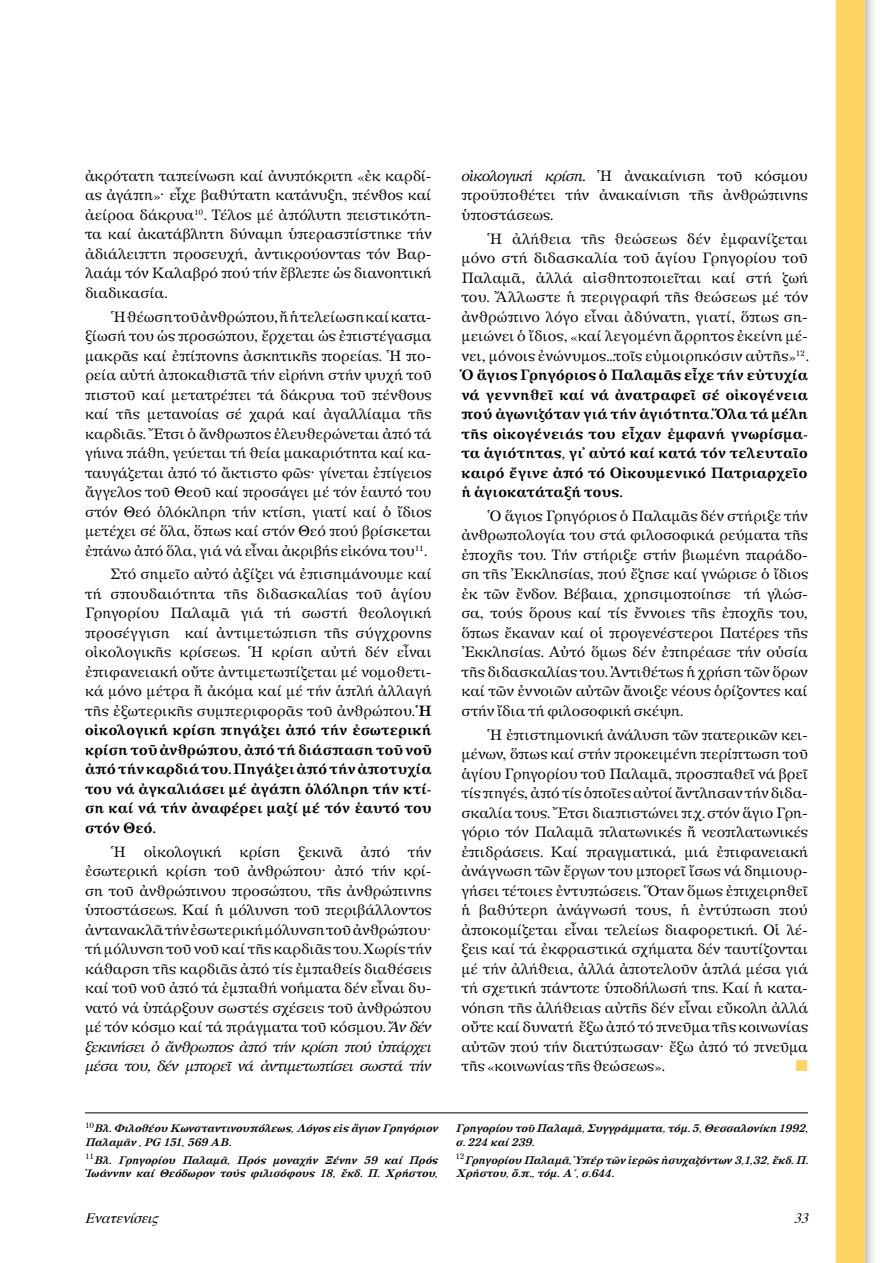
<style>
.page{position:relative;width:893px;height:1263px;background:#fff}
.page>*{position:absolute;margin:0;border:0;box-sizing:border-box;transform-origin:0 0}
.t1{font:15.75px "Zapf Dingbats ITC";color:#ffd463}
.t2{font:14.25px/19.5px "Apollonia";color:#000;text-align:justify}
.t3{font:italic 14.25px "Times";color:#000}
.t4{font:14.25px "Apollonia";letter-spacing:-.02em;color:#000}
.t5{font:italic 700 10.5px/13.5px "Apollonia";letter-spacing:-.005em;color:#000}
.s1{font-weight:700}
.s2{font-style:italic}
</style>
<div class="page">
<hr style="left:85px;top:1112px;width:723px;height:1px;background:#000">
<div style="left:832px;top:0;width:47px;height:1263px;background:#000;opacity:.25"></div>
<div style="left:836px;top:0;width:29px;height:1263px;background:#ffd463"></div>
<p class="t2" style="left:85px;top:166px;width:348px">ἀκρότατη ταπείνωση καί ἀνυπόκριτη «ἐκ καρδί&shy;ας ἀγάπη»· εἶχε βαθύτατη κατάνυξη, πένθος καί ἀείροα δάκρυα<sup>10</sup>. Τέλος μέ ἀπόλυτη πειστικότη&shy;τα καί ἀκατάβλητη δύναμη ὑπερασπίστηκε τήν ἀδιάλειπτη προσευχή, ἀντικρούοντας τόν Βαρ&shy;λαάμ τόν Καλαβρό πού τήν ἔβλεπε ὡς διανοητική διαδικασία.</p>
<p class="t2" style="left:85px;top:307px;width:348px;text-indent:26px">Ἡ θέωση τοῦ ἀνθρώπου, ἤ ἡ τελείωση καί κατα&shy;ξίωσή του ὡς προσώπου, ἔρχεται ὡς ἐπιστέγασμα μακρᾶς καί ἐπίπονης ἀσκητικῆς πορείας. Ἡ πο&shy;ρεία αὐτή ἀποκαθιστᾶ τήν εἰρήνη στήν ψυχή τοῦ πιστοῦ καί μετατρέπει τά δάκρυα τοῦ πένθους καί τῆς μετανοίας σέ χαρά καί ἀγαλλίαμα τῆς καρδιᾶς. Ἔτσι ὁ ἄνθρωπος ἐλευθερώνεται ἀπό τά γήινα πάθη, γεύεται τή θεία μακαριότητα καί κα&shy;ταυγάζεται ἀπό τό ἄκτιστο φῶς· γίνεται ἐπίγειος ἄγγελος τοῦ Θεοῦ καί προσάγει μέ τόν ἑαυτό του στόν Θεό ὁλόκληρη τήν κτίση, γιατί καί ὁ ἴδιος μετέχει σέ ὅλα, ὅπως καί στόν Θεό πού βρίσκεται ἐπάνω ἀπό ὅλα, γιά νά εἶναι ἀκριβής εἰκόνα του<sup>11</sup>.</p>
<p class="t2" style="left:85px;top:565px;width:348px;text-indent:26px">Στό σημεῖο αὐτό ἀξίζει νά ἐπισημάνουμε καί τή σπουδαιότητα τῆς διδασκαλίας τοῦ ἁγίου Γρηγορίου Παλαμᾶ γιά τή σωστή θεολογική προσέγγιση καί ἀντιμετώπιση τῆς σύγχρονης οἰκολογικῆς κρίσεως. Ἡ κρίση αὐτή δέν εἶναι ἐπιφανειακή οὔτε ἀντιμετωπίζεται μέ νομοθετι&shy;κά μόνο μέτρα ἤ ἀκόμα καί μέ τήν ἁπλή ἀλλαγή τῆς ἐξωτερικῆς συμπεριφορᾶς τοῦ ἀνθρώπου. <span class="s1">Ἡ οἰκολογική κρίση πηγάζει ἀπό τήν ἐσωτερική κρίση τοῦ ἀνθρώπου, ἀπό τή διάσπαση τοῦ νοῦ ἀπό τήν καρδιά του. Πηγάζει ἀπό τήν ἀποτυχία του νά ἀγκαλιάσει μέ ἀγάπη ὁλόληρη τήν κτί&shy;ση καί νά τήν ἀναφέρει μαζί μέ τόν ἑαυτό του στόν Θεό.</span></p>
<p class="t2" style="left:111px;top:842px;width:17px">Ἡ</p>
<p class="t4" style="left:144px;top:842px;width:79px">οἰκολογική</p>
<p class="t2" style="left:240px;top:842px;width:42px">κρίση</p>
<p class="t2" style="left:298px;top:842px;width:46px">ξεκινᾶ</p>
<p class="t2" style="left:361px;top:842px;width:31px">ἀπό</p>
<p class="t2" style="left:85px;top:842px;width:348px;text-indent:323px">τήν ἐσωτερική κρίση τοῦ ἀνθρώπου· ἀπό τήν κρί&shy;ση τοῦ ἀνθρώπινου προσώπου, τῆς ἀνθρώπινης ὑποστάσεως. Καί ἡ μόλυνση τοῦ περιβάλλοντος ἀντανακλᾶ τήν ἐσωτερική μόλυνση τοῦ ἀνθρώπου· τή μόλυνση τοῦ νοῦ καί τῆς καρδιᾶς του. Χωρίς τήν κάθαρση τῆς καρδιᾶς ἀπό τίς ἐμπαθείς διαθέσεις καί τοῦ νοῦ ἀπό τά ἐμπαθή νοήματα δέν εἶναι δυ&shy;νατό νά ὑπάρξουν σωστές σχέσεις τοῦ ἀνθρώπου μέ τόν κόσμο καί τά πράγματα τοῦ κόσμου. <span class="s2">Ἄν δέν ξεκινήσει ὁ ἄνθρωπος ἀπό τήν κρίση πού ὑπάρχει μέσα του, δέν μπορεῖ νά ἀντιμετωπίσει σωστά τήν</span></p>
<p class="t2" style="left:461px;top:166px;width:348px"><span class="s2">οἰκολογική κρίση.</span> Ἡ ἀνακαίνιση τοῦ κόσμου προϋποθέτει τήν ἀνακαίνιση τῆς ἀνθρώπινης ὑποστάσεως.</p>
<p class="t2" style="left:461px;top:229px;width:348px;text-indent:26px">Ἡ ἀλήθεια τῆς θεώσεως δέν ἐμφανίζεται μόνο στή διδασκαλία τοῦ ἁγίου Γρηγορίου τοῦ Παλαμᾶ, ἀλλά αἰσθητοποιεῖται καί στή ζωή του. Ἄλλωστε ἡ περιγραφή τῆς θεώσεως μέ τόν ἀνθρώπινο λόγο εἶναι ἀδύνατη, γιατί, ὅπως ση&shy;μειώνει ὁ ἴδιος, «καί λεγομένη ἄρρητος ἐκείνη μέ&shy;νει, μόνοις ἐνώνυμος...τοῖς εὐμοιρηκόσιν αὐτῆς»<sup>12</sup>.<br><span class="s1">Ὁ ἅγιος Γρηγόριος ὁ Παλαμᾶς εἶχε τήν εὐτυχία νά γεννηθεῖ καί νά ἀνατραφεῖ σέ οἰκογένεια πού ἀγωνιζόταν γιά τήν ἁγιότητα. Ὅλα τά μέλη τῆς οἰκογένειάς του εἶχαν ἐμφανή γνωρίσμα&shy;τα ἁγιότητας, γι᾿ αὐτό καί κατά τόν τελευταῖο καιρό ἔγινε ἀπό τό Οἰκουμενικό Πατριαρχεῖο ἡ ἁγιοκατάταξή τους.</span></p>
<p class="t2" style="left:461px;top:506px;width:348px;text-indent:26px">Ὁ ἅγιος Γρηγόριος ὁ Παλαμᾶς δέν στήριξε τήν ἀνθρωπολογία του στά φιλοσοφικά ρεύματα τῆς ἐποχῆς του. Τήν στήριξε στήν βιωμένη παράδο&shy;ση τῆς Ἐκκλησίας, πού ἔζησε καί γνώρισε ὁ ἴδιος ἐκ τῶν ἔνδον. Βέβαια, χρησιμοποίησε τή γλώσ&shy;σα, τούς ὅρους καί τίς ἔννοιες τῆς ἐποχῆς του, ὅπως ἔκαναν καί οἱ προγενέστεροι Πατέρες τῆς Ἐκκλησίας. Αὐτό ὅμως δέν ἐπηρέασε τήν οὐσία τῆς διδασκαλίας του. Ἀντιθέτως ἡ χρήση τῶν ὅρων καί τῶν ἐννοιῶν αὐτῶν ἄνοιξε νέους ὁρίζοντες καί στήν ἴδια τή φιλοσοφική σκέψη.</p>
<p class="t2" style="left:461px;top:725px;width:348px;text-indent:26px">Ἡ ἐπιστημονική ἀνάλυση τῶν πατερικῶν κει&shy;μένων, ὅπως καί στήν προκειμένη περίπτωση τοῦ ἁγίου Γρηγορίου τοῦ Παλαμᾶ, προσπαθεῖ νά βρεῖ τίς πηγές, ἀπό τίς ὁποῖες αὐτοί ἄντλησαν τήν διδα&shy;σκαλία τους. Ἔτσι διαπιστώνει π.χ. στόν ἅγιο Γρη&shy;γόριο τόν Παλαμᾶ πλατωνικές ἤ νεοπλατωνικές ἐπιδράσεις. Καί πραγματικά, μιά ἐπιφανειακή ἀνάγνωση τῶν ἔργων του μπορεῖ ἴσως νά δημιουρ&shy;γήσει τέτοιες ἐντυπώσεις. Ὅταν ὅμως ἐπιχειρηθεῖ ἡ βαθύτερη ἀνάγνωσή τους, ἡ ἐντύπωση πού ἀποκομίζεται εἶναι τελείως διαφορετική. Οἱ λέ&shy;ξεις καί τά ἐκφραστικά σχήματα δέν ταυτίζονται μέ τήν ἀλήθεια, ἀλλά ἀποτελοῦν ἁπλά μέσα γιά τή σχετική πάντοτε ὑποδήλωσή της. Καί ἡ κατα&shy;νόηση τῆς ἀλήθειας αὐτῆς δέν εἶναι εὔκολη ἀλλά οὔτε καί δυνατή ἔξω ἀπό τό πνεῦμα τῆς κοινωνίας αὐτῶν πού τήν διατύπωσαν· ἔξω ἀπό τό πνεῦμα τῆς «κοινωνίας τῆς θεώσεως».</p>
<p class="t1" style="left:796px;top:1058px;width:13px">■</p>
<p class="t5" style="left:85px;top:1122px;width:354px"><sup>10</sup>Βλ. Φιλοθέου Κωνσταντινουπόλεως, Λόγος εἰς ἅγιον Γρηγόριον<br>Παλαμᾶν , PG 151, 569 AB.</p>
<p class="t5" style="left:85px;top:1153px;width:354px"><sup>11</sup>Βλ. Γρηγορίου Παλαμᾶ, Πρός μοναχήν Ξένην 59 καί Πρός<br>Ἰωάννην καί Θεόδωρον τούς φιλισόφους 18, ἔκδ. Π. Χρήστου,</p>
<p class="t5" style="left:456px;top:1122px;width:354px">Γρηγορίου τοῦ Παλαμᾶ, Συγγράμματα, τόμ. 5, Θεσσαλονίκη 1992, σ. 224 καί 239.</p>
<p class="t5" style="left:456px;top:1153px;width:354px"><sup>12</sup>Γρηγορίου Παλαμᾶ, Ὑπέρ τῶν ἱερῶς ἡσυχαζόντων 3,1,32, ἔκδ. Π.<br>Χρήστου, ὅ.π., τόμ. Α΄, σ.644.</p>
<p class="t3" style="left:85px;top:1204px;width:81px">Eνατενίσεις</p>
<p class="t3" style="left:794px;top:1204px;width:22px">33</p>
</div>
